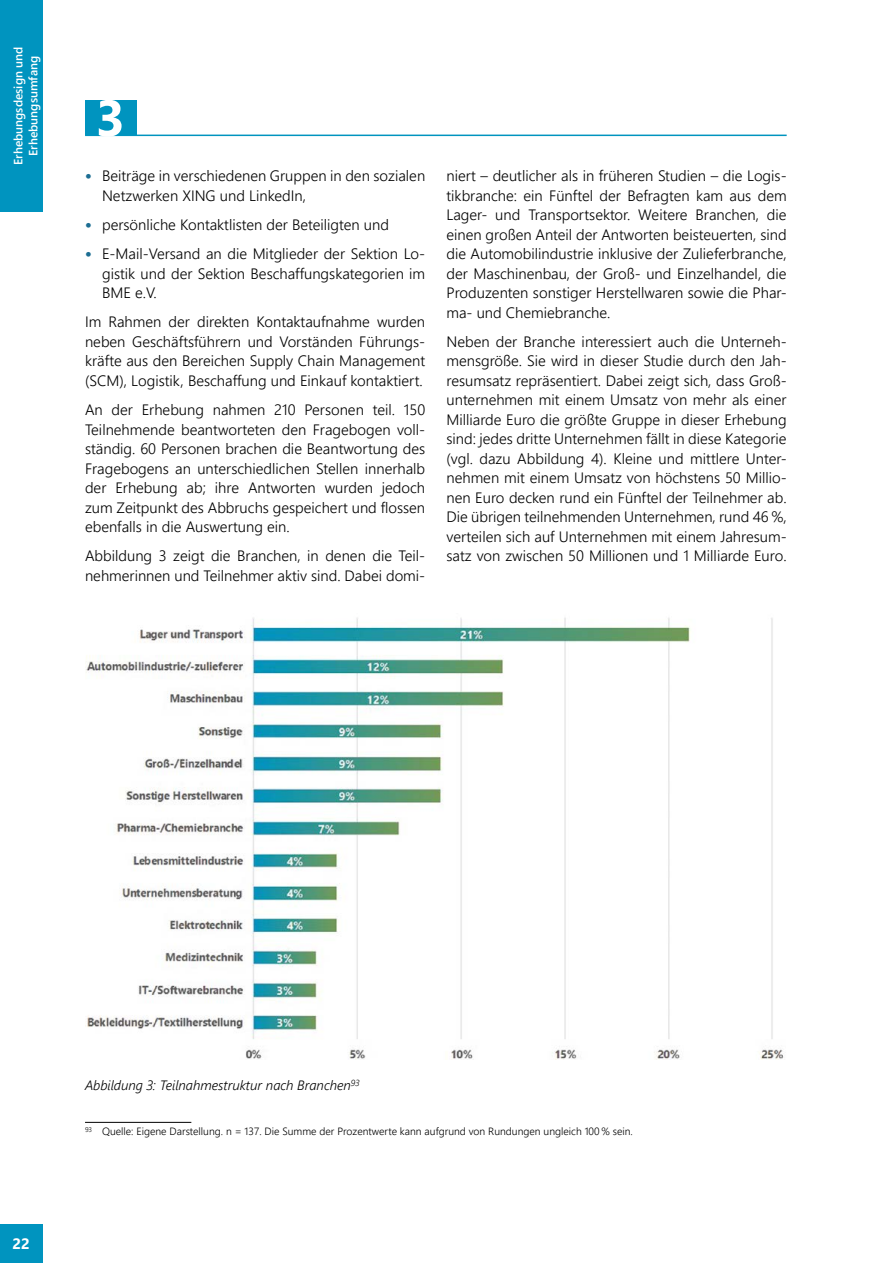
<style>
.page{position:relative;width:893px;height:1263px;background:#fff}
.page>*{position:absolute;margin:0;border:0;box-sizing:border-box;transform-origin:0 0}
.t1{font:700 51px "Segoe UI";color:#fff}
.t2{font:300 15px/19.5px "Segoe UI";color:#000;text-align:justify}
.t3{font:700 15px "Segoe UI";color:#fff}
.t4{font:italic 300 13.5px "Segoe UI";color:#000}
.t5{font:600 12px/15px "Segoe UI";color:#fff;text-align:center}
.t6{font:300 10.5px "Segoe UI";color:#000}
.s1{font-family:"Frutiger LT Std";font-size:13.5px;color:#1d6e93}
</style>
<div class="page">
<div style="left:0;top:1225px;width:43px;height:38px;background:#0094bf"></div>
<div style="left:0;top:0;width:43px;height:212px;background:#0094bf"></div>
<hr style="left:85px;top:135px;width:702px;height:1px;background:#0094bf">
<div style="left:85px;top:101px;width:51px;height:34px;background:#0094bf"></div>
<img style="left:85px;top:618px;width:699px;height:441px">
<hr style="left:85px;top:1122px;width:106px;height:1px;background:#000">
<p class="t5" style="left:10px;top:165px;width:120px;rotate:-90deg">Erhebungsdesign und<br>Erhebungsumfang</p>
<h1 class="t1" style="left:96px;top:70px;width:31px">3</h1>
<p class="t2" style="left:102px;top:164px;width:325px;text-indent:-17px"><span class="s1">•</span> Beiträge in verschiedenen Gruppen in den sozialen<br>Netzwerken XING und LinkedIn,</p>
<p class="t2" style="left:85px;top:213px;width:305px"><span class="s1">•</span> persönliche Kontaktlisten der Beteiligten und</p>
<p class="t2" style="left:102px;top:242px;width:325px;text-indent:-17px"><span class="s1">•</span> E-Mail-Versand an die Mitglieder der Sektion Lo&shy;gistik und der Sektion Beschaffungskategorien im BME e.V.</p>
<p class="t2" style="left:85px;top:311px;width:342px">Im Rahmen der direkten Kontaktaufnahme wurden neben Geschäftsführern und Vorständen Führungs&shy;kräfte aus den Bereichen Supply Chain Management (SCM), Logistik, Beschaffung und Einkauf kontaktiert.</p>
<p class="t2" style="left:85px;top:398px;width:342px">An der Erhebung nahmen 210 Personen teil. 150<br>Teilnehmende beantworteten den Fragebogen voll&shy;ständig. 60 Personen brachen die Beantwortung des Fragebogens an unterschiedlichen Stellen innerhalb der Erhebung ab; ihre Antworten wurden jedoch zum Zeitpunkt des Abbruchs gespeichert und flossen ebenfalls in die Auswertung ein.</p>
<p class="t2" style="left:85px;top:545px;width:342px">Abbildung 3 zeigt die Branchen, in denen die Teil&shy;nehmerinnen und Teilnehmer aktiv sind. Dabei domi-</p>
<p class="t2" style="left:446px;top:164px;width:342px">niert – deutlicher als in früheren Studien – die Logis&shy;tikbranche: ein Fünftel der Befragten kam aus dem Lager- und Transportsektor. Weitere Branchen, die einen großen Anteil der Antworten beisteuerten, sind die Automobilindustrie inklusive der Zulieferbranche, der Maschinenbau, der Groß- und Einzelhandel, die Produzenten sonstiger Herstellwaren sowie die Phar&shy;ma- und Chemiebranche.</p>
<p class="t2" style="left:446px;top:330px;width:342px">Neben der Branche interessiert auch die Unterneh&shy;mensgröße. Sie wird in dieser Studie durch den Jah&shy;resumsatz repräsentiert. Dabei zeigt sich, dass Groß&shy;unternehmen mit einem Umsatz von mehr als einer Milliarde Euro die größte Gruppe in dieser Erhebung sind: jedes dritte Unternehmen fällt in diese Kategorie (vgl. dazu Abbildung 4). Kleine und mittlere Unter&shy;nehmen mit einem Umsatz von höchstens 50 Millio&shy;nen Euro decken rund ein Fünftel der Teilnehmer ab.<br>Die übrigen teilnehmenden Unternehmen, rund 46 %, verteilen sich auf Unternehmen mit einem Jahresum&shy;satz von zwischen 50 Millionen und 1 Milliarde Euro.</p>
<p class="t3" style="left:13px;top:1230px;width:19px">22</p>
<p class="t4" style="left:85px;top:1072px;width:276px">Abbildung 3: Teilnahmestruktur nach Branchen<sup>93</sup></p>
<p class="t6" style="left:85px;top:1122px;width:549px"><sup>93</sup> Quelle: Eigene Darstellung. n = 137. Die Summe der Prozentwerte kann aufgrund von Rundungen ungleich 100 % sein.</p>
</div>
